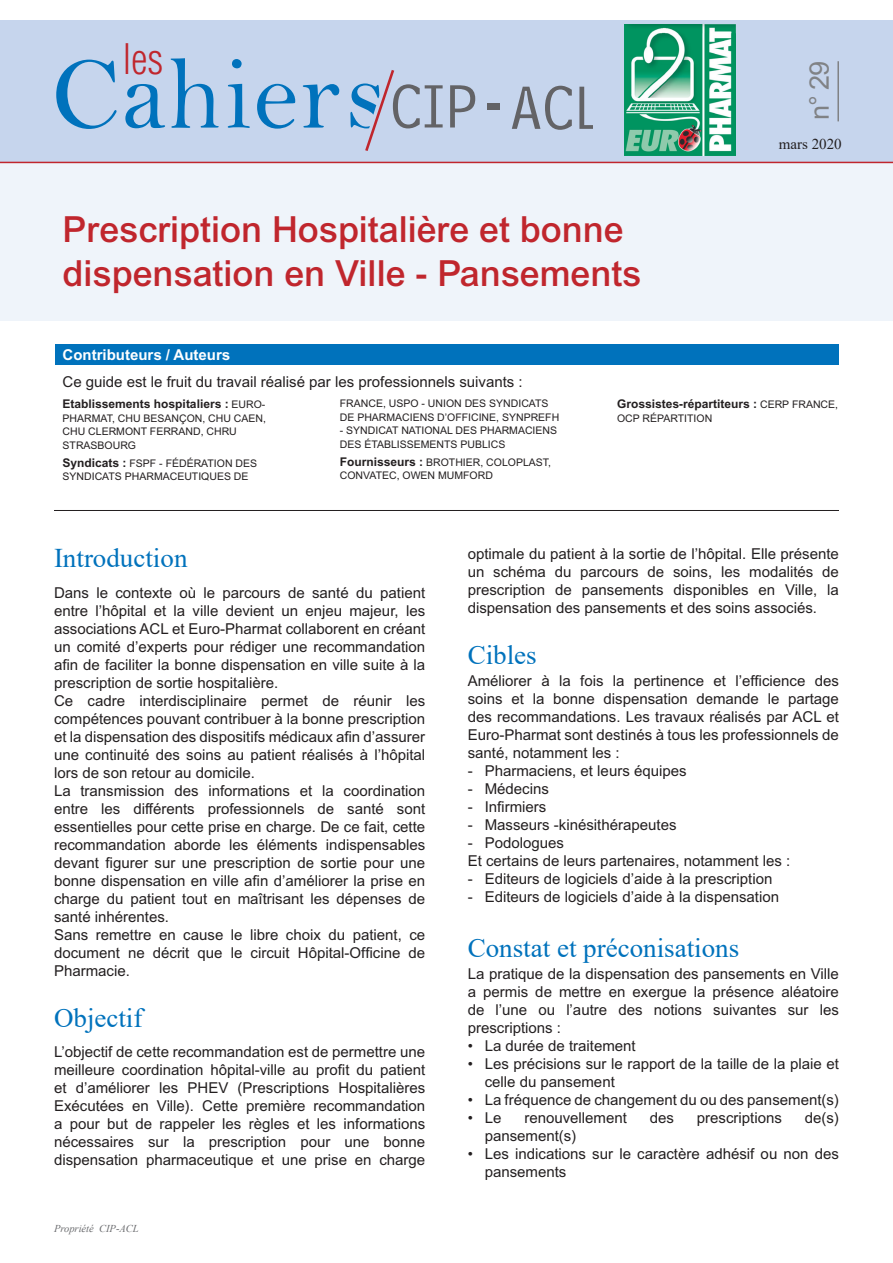
<style>
.page{position:relative;width:893px;height:1263px;background:#fff}
.page>*{position:absolute;margin:0;border:0;box-sizing:border-box;transform-origin:0 0}
.t1{font:300 64.65px "Bell Design";letter-spacing:.02em;color:#636366}
.t2{font:300 condensed 41.1px "Helvetica";color:#c0262d}
.t3{font:500 36px/43.2px "Arial MT Std";color:#c0262d}
.t4{font:27px "Times New Roman";color:#0072bc}
.t5{font:27px "Arial MT Std";color:#808285}
.t6{font:15px/18px "Arial MT Std";color:#231f20}
.t7{font:700 15px "Arial MT Std";color:#fff}
.t8{font:15px "Times New Roman";color:#231f20}
.t9{font:700 12px "Arial MT Std";color:#231f20}
.t10{font:10.5px/13.5px "Arial MT Std";color:#231f20}
.t11{font:italic 10.5px "Times New Roman";color:#6c6d70}
.s1{font-weight:400;font-size:10.5px}
.s2{font-weight:700;font-size:12px}
</style>
<div class="page">
<div style="left:0;top:163px;width:893px;height:157px;background:#eff4fa"></div>
<div style="left:0;top:20px;width:893px;height:143px;background:#c6d5ed"></div>
<div style="left:55px;top:344px;width:783px;height:20px;background:#0072bc"></div>
<svg style="left:56px;top:60px;width:61px;height:69px"></svg>
<svg style="left:125px;top:84px;width:40px;height:44px"></svg>
<svg style="left:171px;top:58px;width:48px;height:70px"></svg>
<svg style="left:228px;top:59px;width:22px;height:69px"></svg>
<svg style="left:257px;top:84px;width:38px;height:45px"></svg>
<svg style="left:303px;top:84px;width:36px;height:44px"></svg>
<svg style="left:350px;top:70px;width:45px;height:81px"></svg>
<div style="left:487px;top:103px;width:13px;height:7px;background:#636366"></div>
<hr style="left:837px;top:61px;width:2px;height:60px;background:#808285">
<hr style="left:54px;top:510px;width:785px;height:1px;background:#231f20">
<hr style="left:0;top:162px;width:893px;height:1px;background:#c0262d">
<img style="left:624px;top:25px;width:111px;height:131px">
<h2 class="t2" style="left:122px;top:33px;width:43px">les</h2>
<h1 class="t1" style="left:390px;top:69px;width:88px">CIP</h1>
<h1 class="t1" style="left:510px;top:70px;width:92px">ACL</h1>
<h3 class="t3" style="left:63px;top:208px;width:580px">Prescription Hospitalière et bonne dispensation en Ville - Pansements</h3>
<p class="t7" style="left:63px;top:346px;width:169px">Contributeurs / Auteurs</p>
<p class="t6" style="left:63px;top:372px;width:462px">Ce guide est le fruit du travail réalisé par les professionnels suivants :</p>
<h3 class="t5" style="left:804px;top:120px;width:61px;rotate:-90deg">n° 29</h3>
<p class="t8" style="left:779px;top:134px;width:64px">mars 2020</p>
<p class="t9" style="left:63px;top:397px;width:204px">Etablissements hospitaliers : <span class="s1">EURO-</span></p>
<p class="t10" style="left:63px;top:411px;width:205px">PHARMAT, CHU BESANÇON, CHU CAEN,<br>CHU CLERMONT FERRAND, CHRU<br>STRASBOURG</p>
<p class="t10" style="left:63px;top:456px;width:196px"><span class="s2">Syndicats :</span> FSPF - FÉDÉRATION DES<br>SYNDICATS PHARMACEUTIQUES DE</p>
<p class="t10" style="left:340px;top:397px;width:221px">FRANCE, USPO - UNION DES SYNDICATS<br>DE PHARMACIENS D’OFFICINE, SYNPREFH</p>
<p class="t10" style="left:340px;top:424px;width:219px">- SYNDICAT NATIONAL DES PHARMACIENS<br>DES ÉTABLISSEMENTS PUBLICS</p>
<p class="t10" style="left:340px;top:455px;width:213px"><span class="s2">Fournisseurs :</span> BROTHIER, COLOPLAST,<br>CONVATEC, OWEN MUMFORD</p>
<p class="t9" style="left:617px;top:397px;width:222px">Grossistes-répartiteurs : <span class="s1">CERP FRANCE,</span></p>
<p class="t10" style="left:617px;top:411px;width:97px">OCP RÉPARTITION</p>
<h3 class="t4" style="left:54px;top:539px;width:135px">Introduction</h3>
<p class="t6" style="left:54px;top:584px;width:373px">Dans le contexte où le parcours de santé du patient entre l’hôpital et la ville devient un enjeu majeur, les associations ACL et Euro-Pharmat collaborent en créant un comité d’experts pour rédiger une recommandation afin de faciliter la bonne dispensation en ville suite à la prescription de sortie hospitalière.<br>Ce cadre interdisciplinaire permet de réunir les compétences pouvant contribuer à la bonne prescription et la dispensation des dispositifs médicaux afin d’assurer une continuité des soins au patient réalisés à l’hôpital lors de son retour au domicile.<br>La transmission des informations et la coordination entre les différents professionnels de santé sont essentielles pour cette prise en charge. De ce fait, cette recommandation aborde les éléments indispensables devant figurer sur une prescription de sortie pour une bonne dispensation en ville afin d’améliorer la prise en charge du patient tout en maîtrisant les dépenses de santé inhérentes.<br>Sans remettre en cause le libre choix du patient, ce document ne décrit que le circuit Hôpital-Officine de Pharmacie.</p>
<h3 class="t4" style="left:54px;top:998px;width:90px">Objectif</h3>
<p class="t6" style="left:54px;top:1043px;width:373px;text-align:justify">L’objectif de cette recommandation est de permettre une meilleure coordination hôpital-ville au profit du patient et d’améliorer les PHEV (Prescriptions Hospitalières Exécutées en Ville). Cette première recommandation a pour but de rappeler les règles et les informations nécessaires sur la prescription pour une bonne dispensation pharmaceutique et une prise en charge</p>
<p class="t11" style="left:54px;top:1221px;width:86px">Propriété CIP-ACL</p>
<p class="t6" style="left:468px;top:545px;width:373px;text-align:justify">optimale du patient à la sortie de l’hôpital. Elle présente un schéma du parcours de soins, les modalités de prescription de pansements disponibles en Ville, la dispensation des pansements et des soins associés.</p>
<h3 class="t4" style="left:468px;top:636px;width:71px">Cibles</h3>
<p class="t6" style="left:468px;top:672px;width:373px;text-align:justify">Améliorer à la fois la pertinence et l’efficience des soins et la bonne dispensation demande le partage des recommandations. Les travaux réalisés par ACL et Euro-Pharmat sont destinés à tous les professionnels de santé, notamment les :</p>
<p class="t6" style="left:468px;top:762px;width:220px">- Pharmaciens, et leurs équipes</p>
<p class="t6" style="left:468px;top:780px;width:83px">- Médecins</p>
<p class="t6" style="left:468px;top:798px;width:80px">- Infirmiers</p>
<p class="t6" style="left:468px;top:816px;width:210px">- Masseurs -kinésithérapeutes</p>
<p class="t6" style="left:468px;top:834px;width:324px">- Podologues<br>Et certains de leurs partenaires, notamment les :</p>
<p class="t6" style="left:468px;top:870px;width:306px">- Editeurs de logiciels d’aide à la prescription</p>
<p class="t6" style="left:468px;top:888px;width:313px">- Editeurs de logiciels d’aide à la dispensation</p>
<h3 class="t4" style="left:468px;top:929px;width:273px">Constat et préconisations</h3>
<p class="t6" style="left:468px;top:965px;width:373px;text-align:justify">La pratique de la dispensation des pansements en Ville a permis de mettre en exergue la présence aléatoire de l’une ou l’autre des notions suivantes sur les prescriptions :</p>
<p class="t6" style="left:468px;top:1037px;width:169px">• La durée de traitement</p>
<p class="t6" style="left:485px;top:1055px;width:356px;text-indent:-17px">• Les précisions sur le rapport de la taille de la plaie et celle du pansement</p>
<p class="t6" style="left:468px;top:1091px;width:373px">• La fréquence de changement du ou des pansement(s)</p>
<p class="t6" style="left:468px;top:1109px;width:35px">• Le</p>
<p class="t6" style="left:524px;top:1109px;width:104px">renouvellement</p>
<p class="t6" style="left:650px;top:1109px;width:26px">des</p>
<p class="t6" style="left:697px;top:1109px;width:87px">prescriptions</p>
<p class="t6" style="left:805px;top:1109px;width:36px">de(s)</p>
<p class="t6" style="left:485px;top:1127px;width:93px">pansement(s)</p>
<p class="t6" style="left:485px;top:1145px;width:356px;text-indent:-17px">• Les indications sur le caractère adhésif ou non des pansements</p>
</div>
